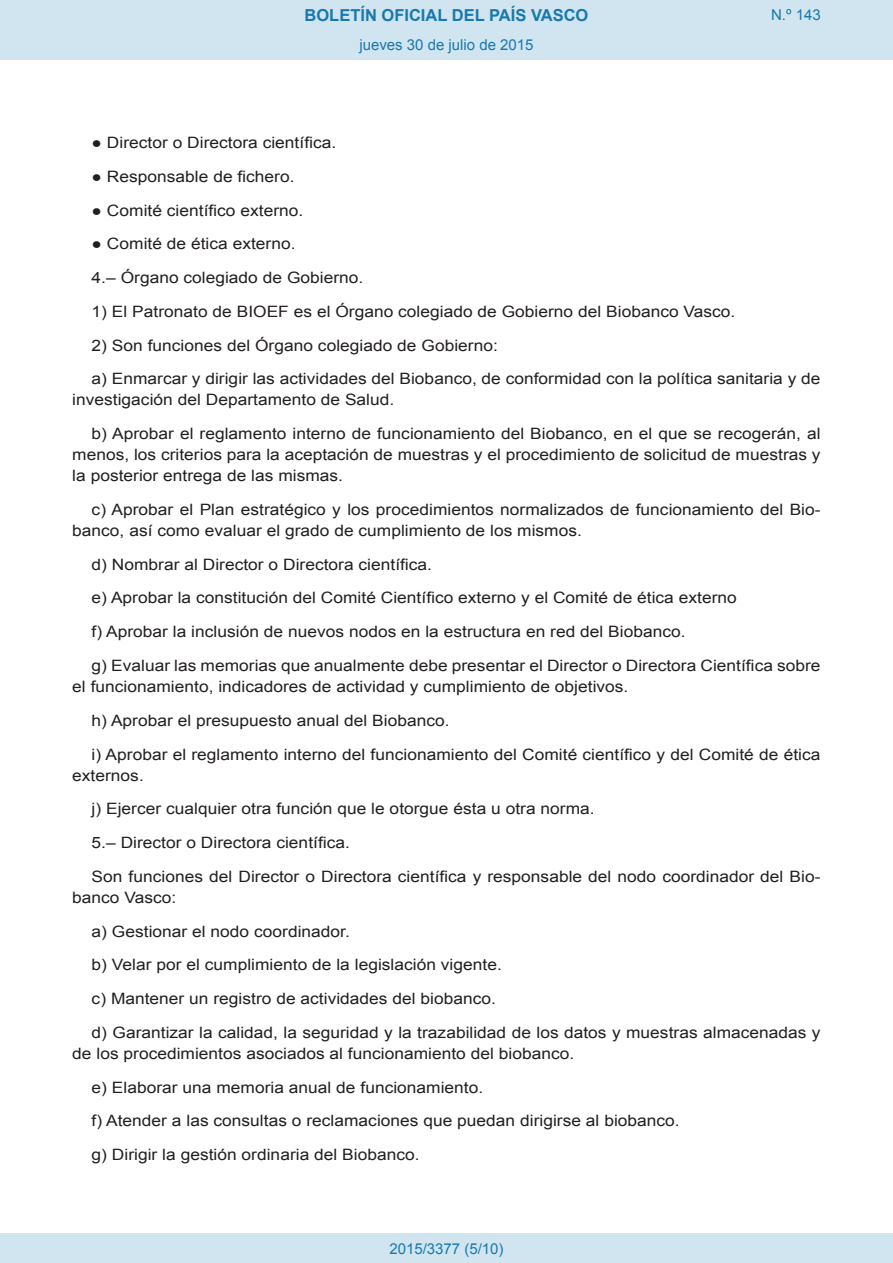
<style>
.page{position:relative;width:893px;height:1263px;background:#fff}
.page>*{position:absolute;margin:0;border:0;box-sizing:border-box;transform-origin:0 0}
.t1{font:700 16.5px "Arial";color:#1879ad}
.BOPVDetalle{font:15.6px/21px "Arial";color:#231f20;scale:1.11 1}
.Paginacion_Centro{font:15px "Arial";color:#1879ad}
</style>
<div class="page">
<div style="left:0;top:0;width:893px;height:60px;background:#d0e5f0"></div>
<div style="left:0;top:1233px;width:893px;height:30px;background:#d0e5f0"></div>
<p class="t1" style="left:305px;top:4px;width:285px">BOLETÍN OFICIAL DEL PAÍS VASCO</p>
<p class="Paginacion_Centro" style="left:359px;top:35px;width:176px">jueves 30 de julio de 2015</p>
<p class="Paginacion_Centro" style="left:771px;top:5px;width:51px">N.º 143</p>
<p class="BOPVDetalle" style="left:92px;top:132px;width:222px">● Director o Directora científica.</p>
<p class="BOPVDetalle" style="left:92px;top:166px;width:184px">● Responsable de fichero.</p>
<p class="BOPVDetalle" style="left:92px;top:200px;width:192px">● Comité científico externo.</p>
<p class="BOPVDetalle" style="left:92px;top:234px;width:185px">● Comité de ética externo.</p>
<p class="BOPVDetalle" style="left:92px;top:267px;width:246px">4.– Órgano colegiado de Gobierno.</p>
<p class="BOPVDetalle" style="left:92px;top:301px;width:581px">1) El Patronato de BIOEF es el Órgano colegiado de Gobierno del Biobanco Vasco.</p>
<p class="BOPVDetalle" style="left:92px;top:335px;width:367px">2) Son funciones del Órgano colegiado de Gobierno:</p>
<p class="BOPVDetalle" style="left:72px;top:369px;width:675px;text-indent:19px">a) Enmarcar y dirigir las actividades del Biobanco, de conformidad con la política sanitaria y de investigación del Departamento de Salud.</p>
<p class="BOPVDetalle" style="left:72px;top:423px;width:676px;text-align:justify;text-indent:19px">b) Aprobar el reglamento interno de funcionamiento del Biobanco, en el que se recogerán, al menos, los criterios para la aceptación de muestras y el procedimiento de solicitud de muestras y la posterior entrega de las mismas.</p>
<p class="BOPVDetalle" style="left:72px;top:499px;width:676px;text-indent:19px">c) Aprobar el Plan estratégico y los procedimientos normalizados de funcionamiento del Bio&shy;banco, así como evaluar el grado de cumplimiento de los mismos.</p>
<p class="BOPVDetalle" style="left:92px;top:554px;width:308px">d) Nombrar al Director o Directora científica.</p>
<p class="BOPVDetalle" style="left:92px;top:588px;width:583px">e) Aprobar la constitución del Comité Científico externo y el Comité de ética externo</p>
<p class="BOPVDetalle" style="left:92px;top:621px;width:537px">f) Aprobar la inclusión de nuevos nodos en la estructura en red del Biobanco.</p>
<p class="BOPVDetalle" style="left:72px;top:655px;width:676px;text-indent:19px">g) Evaluar las memorias que anualmente debe presentar el Director o Directora Científica sobre el funcionamiento, indicadores de actividad y cumplimiento de objetivos.</p>
<p class="BOPVDetalle" style="left:92px;top:710px;width:324px">h) Aprobar el presupuesto anual del Biobanco.</p>
<p class="BOPVDetalle" style="left:72px;top:744px;width:676px;text-indent:19px">i) Aprobar el reglamento interno del funcionamiento del Comité científico y del Comité de ética externos.</p>
<p class="BOPVDetalle" style="left:92px;top:798px;width:455px">j) Ejercer cualquier otra función que le otorgue ésta u otra norma.</p>
<p class="BOPVDetalle" style="left:92px;top:832px;width:234px">5.– Director o Directora científica.</p>
<p class="BOPVDetalle" style="left:72px;top:866px;width:676px;text-indent:19px">Son funciones del Director o Directora científica y responsable del nodo coordinador del Bio&shy;banco Vasco:</p>
<p class="BOPVDetalle" style="left:92px;top:921px;width:234px">a) Gestionar el nodo coordinador.</p>
<p class="BOPVDetalle" style="left:92px;top:954px;width:371px">b) Velar por el cumplimiento de la legislación vigente.</p>
<p class="BOPVDetalle" style="left:92px;top:988px;width:366px">c) Mantener un registro de actividades del biobanco.</p>
<p class="BOPVDetalle" style="left:72px;top:1022px;width:676px;text-indent:19px">d) Garantizar la calidad, la seguridad y la trazabilidad de los datos y muestras almacenadas y de los procedimientos asociados al funcionamiento del biobanco.</p>
<p class="BOPVDetalle" style="left:92px;top:1077px;width:354px">e) Elaborar una memoria anual de funcionamiento.</p>
<p class="BOPVDetalle" style="left:92px;top:1110px;width:531px">f) Atender a las consultas o reclamaciones que puedan dirigirse al biobanco.</p>
<p class="BOPVDetalle" style="left:92px;top:1144px;width:297px">g) Dirigir la gestión ordinaria del Biobanco.</p>
<p class="Paginacion_Centro" style="left:389px;top:1238px;width:116px">2015/3377 (5/10)</p>
</div>
